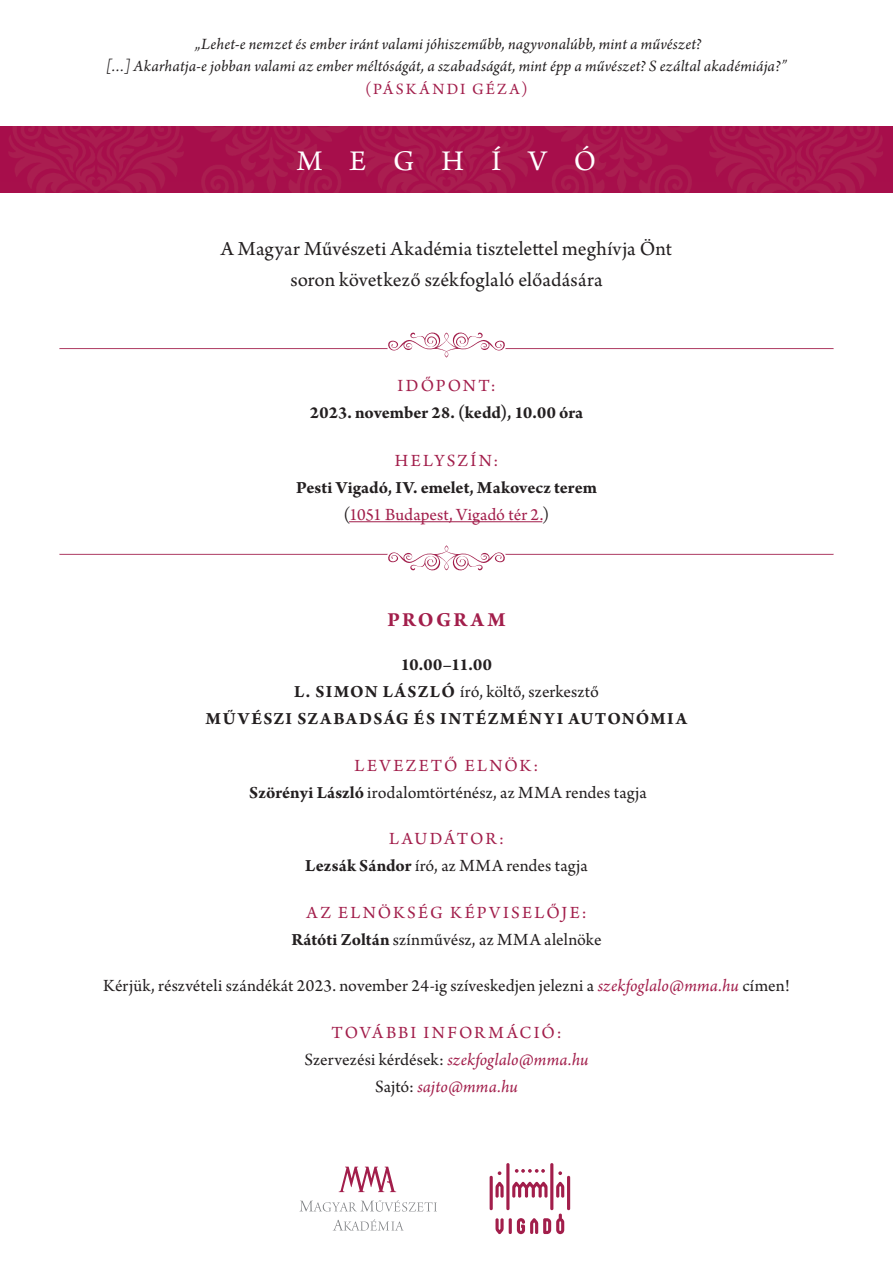
<style>
.page{position:relative;width:893px;height:1263px;background:#fff}
.page>*{position:absolute;margin:0;border:0;box-sizing:border-box;transform-origin:0 0}
.t1{font:30px "Arno Pro";letter-spacing:.91em;color:#fff}
.t2{font:21px "Arno Pro";letter-spacing:.005em;color:#231f20}
.t3{font:700 21px "Arno Pro";letter-spacing:.11em;color:#a21e4b}
.t4{font:18px "Arno Pro";letter-spacing:.005em;color:#231f20}
.t5{font:700 18px "Arno Pro";color:#231f20}
.t6{font:700 18px "Arno Pro";letter-spacing:.085em;color:#231f20}
.t7{font:18px "Arno Pro";letter-spacing:.105em;color:#a21e4b}
.t8{font:18px "Arno Pro";letter-spacing:.125em;color:#a21e4b}
.t9{font:18px "Arno Pro";color:#a21e4b}
.t10{font:italic 18px "Arno Pro";letter-spacing:.005em;color:#a21e4b}
.t11{font:18px "Arno Pro";letter-spacing:.13em;color:#a21e4b}
.t12{font:700 18px "Arno Pro";letter-spacing:.02em;color:#231f20}
.t13{font:italic 16.5px "Arno Pro";letter-spacing:.01em;color:#231f20}
.t14{font:16.5px "Arno Pro";letter-spacing:.14em;color:#a21e4b}
.s1{color:#231f20}
.s2{font-weight:700}
.s3{font-style:italic;color:#a21e4b}
.s4{font-style:normal;color:#231f20}
</style>
<div class="page">
<img style="left:0;top:126px;width:893px;height:67px">
<hr style="left:349px;top:521px;width:193px;height:1px;background:#a21e4b">
<svg style="left:59px;top:545px;width:775px;height:26px"></svg>
<svg style="left:59px;top:332px;width:775px;height:26px"></svg>
<svg style="left:339px;top:1167px;width:57px;height:25px"></svg>
<svg style="left:300px;top:1200px;width:137px;height:11px"></svg>
<svg style="left:334px;top:1219px;width:69px;height:11px"></svg>
<svg style="left:490px;top:1163px;width:80px;height:71px"></svg>
<p class="t13" style="left:195px;top:34px;width:508px">„Lehet-e nemzet és ember iránt valami jóhiszeműbb, nagyvonalúbb, mint a művészet?</p>
<p class="t13" style="left:106px;top:57px;width:682px">[…] Akarhatja-e jobban valami az ember méltóságát, a szabadságát, mint épp a művészet? S ezáltal akadémiája?”</p>
<p class="t14" style="left:365px;top:79px;width:164px">(PÁSKÁNDI GÉZA)</p>
<p class="t1" style="left:297px;top:144px;width:301px">MEGHÍVÓ</p>
<p class="t2" style="left:221px;top:236px;width:453px">A Magyar Művészeti Akadémia tisztelettel meghívja Önt</p>
<p class="t2" style="left:290px;top:268px;width:314px">soron következő székfoglaló előadására</p>
<p class="t7" style="left:398px;top:375px;width:99px">IDŐPONT:</p>
<p class="t5" style="left:310px;top:402px;width:275px">2023. november 28. (kedd), 10.00 óra</p>
<p class="t8" style="left:395px;top:450px;width:105px">HELYSZÍN:</p>
<p class="t5" style="left:296px;top:477px;width:302px">Pesti Vigadó, IV. emelet, Makovecz terem</p>
<p class="t9" style="left:343px;top:504px;width:208px"><span class="s1">(</span>1051 Budapest, Vigadó tér 2.<span class="s1">)</span></p>
<p class="t3" style="left:387px;top:608px;width:119px">PROGRAM</p>
<p class="t12" style="left:401px;top:654px;width:93px">10.00–11.00</p>
<p class="t4" style="left:294px;top:682px;width:306px"><span class="s2">L. SIMON LÁSZLÓ</span> író, költő, szerkesztő</p>
<p class="t6" style="left:206px;top:708px;width:483px">MŰVÉSZI SZABADSÁG ÉS INTÉZMÉNYI AUTONÓMIA</p>
<p class="t11" style="left:355px;top:755px;width:185px">LEVEZETŐ ELNÖK:</p>
<p class="t4" style="left:249px;top:782px;width:399px"><span class="s2">Szörényi László</span> irodalomtörténész, az MMA rendes tagja</p>
<p class="t7" style="left:389px;top:829px;width:116px">LAUDÁTOR:</p>
<p class="t4" style="left:305px;top:856px;width:284px"><span class="s2">Lezsák Sándor</span> író, az MMA rendes tagja</p>
<p class="t8" style="left:306px;top:902px;width:282px">AZ ELNÖKSÉG KÉPVISELŐJE:</p>
<p class="t4" style="left:291px;top:929px;width:312px"><span class="s2">Rátóti Zoltán</span> színművész, az MMA alelnöke</p>
<p class="t4" style="left:103px;top:976px;width:688px">Kérjük, részvételi szándékát 2023. november 24-ig szíveskedjen jelezni a <span class="s3">szekfoglalo@mma.hu</span> címen!</p>
<p class="t7" style="left:332px;top:1022px;width:231px">TOVÁBBI INFORMÁCIÓ:</p>
<p class="t4" style="left:304px;top:1049px;width:286px">Szervezési kérdések: <span class="s3">szekfoglalo@mma.hu</span></p>
<p class="t10" style="left:375px;top:1076px;width:144px"><span class="s4">Sajtó:</span> sajto@mma.hu</p>
</div>
